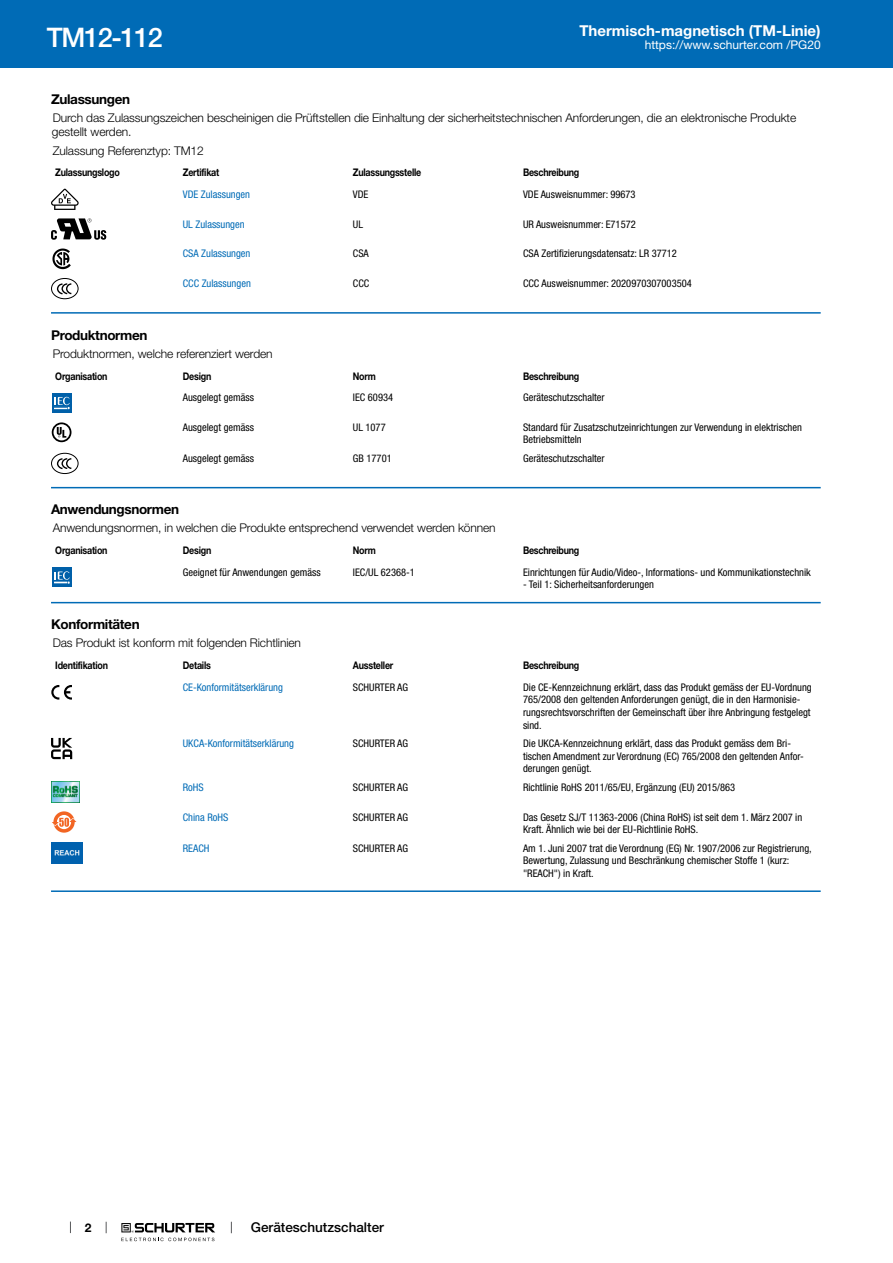
<style>
.page{position:relative;width:893px;height:1263px;background:#fff}
.page>*{position:absolute;margin:0;border:0;box-sizing:border-box;transform-origin:0 0}
.t1{font:500 27px "Helvetica Neue LT";letter-spacing:-.05em;color:#fff}
.t2{font:700 15px "Helvetica Neue LT";color:#fff}
.t3{font:700 13.5px "Helvetica Neue LT";letter-spacing:-.025em;color:#000}
.t4{font:500 13.5px "Helvetica Neue LT";color:#000}
.t5{font:300 12px/14.4px "Helvetica Neue LT";letter-spacing:-.01em;color:#000}
.t6{font:12px "Helvetica Neue LT";color:#fff}
.t7{font:700 12px "Helvetica Neue LT";color:#000}
.t8{font:condensed 10.5px/12.6px "Helvetica Neue LT";color:#000}
.t9{font:700 10.5px "Helvetica Neue LT";letter-spacing:-.025em;color:#000;scale:.85 1}
.t10{font:condensed 10.5px "Helvetica Neue LT";color:#006bb6}
</style>
<div class="page">
<svg style="left:70px;top:1221px;width:1px;height:12px"></svg>
<svg style="left:121px;top:1223px;width:94px;height:18px"></svg>
<div style="left:0;top:0;width:893px;height:68px;background:#006bb6"></div>
<svg style="left:51px;top:189px;width:28px;height:21px"></svg>
<svg style="left:51px;top:218px;width:55px;height:22px"></svg>
<svg style="left:52px;top:248px;width:19px;height:21px"></svg>
<div style="left:51px;top:278px;width:28px;height:21px;border:1px solid #000;border-radius:50%"></div>
<svg style="left:58px;top:283px;width:14px;height:12px"></svg>
<hr style="left:51px;top:312px;width:770px;height:2px;background:#006bb6">
<svg style="left:52px;top:393px;width:20px;height:20px"></svg>
<div style="left:52px;top:393px;width:19px;height:19px;background:#0060a9"></div>
<svg style="left:54px;top:397px;width:16px;height:13px"></svg>
<svg style="left:51px;top:429px;width:21px;height:14px"></svg>
<svg style="left:52px;top:422px;width:19px;height:20px"></svg>
<div style="left:51px;top:453px;width:28px;height:21px;border:1px solid #000;border-radius:50%"></div>
<svg style="left:58px;top:458px;width:14px;height:12px"></svg>
<hr style="left:51px;top:487px;width:770px;height:1px;background:#006bb6">
<svg style="left:71px;top:567px;width:1px;height:20px"></svg>
<div style="left:52px;top:567px;width:19px;height:20px;background:#0060a9"></div>
<svg style="left:54px;top:571px;width:16px;height:13px"></svg>
<hr style="left:51px;top:602px;width:770px;height:1px;background:#006bb6">
<svg style="left:51px;top:685px;width:21px;height:15px"></svg>
<svg style="left:51px;top:738px;width:21px;height:21px"></svg>
<img style="left:51px;top:782px;width:29px;height:21px">
<svg style="left:53px;top:811px;width:22px;height:22px"></svg>
<svg style="left:57px;top:815px;width:14px;height:14px"></svg>
<svg style="left:52px;top:818px;width:25px;height:9px"></svg>
<img style="left:51px;top:842px;width:32px;height:22px">
<hr style="left:51px;top:890px;width:770px;height:2px;background:#006bb6">
<h1 class="t1" style="left:47px;top:21px;width:118px">TM12-112</h1>
<h2 class="t2" style="left:579px;top:21px;width:243px">Thermisch-magnetisch (TM-Linie)</h2>
<p class="t6" style="left:645px;top:38px;width:178px">https://www.schurter.com /PG20</p>
<p class="t3" style="left:51px;top:91px;width:81px">Zulassungen</p>
<p class="t5" style="left:52px;top:110px;width:746px">Durch das Zulassungszeichen bescheinigen die Prüftstellen die Einhaltung der sicherheitstechnischen Anforderungen, die an elektronische Produkte gestellt werden.</p>
<p class="t5" style="left:53px;top:143px;width:153px">Zulassung Referenztyp: TM12</p>
<p class="t9" style="left:55px;top:166px;width:78px">Zulassungslogo</p>
<p class="t9" style="left:183px;top:166px;width:44px">Zertifikat</p>
<p class="t9" style="left:353px;top:166px;width:82px">Zulassungsstelle</p>
<p class="t9" style="left:523px;top:166px;width:68px">Beschreibung</p>
<p class="t10" style="left:183px;top:188px;width:69px">VDE Zulassungen</p>
<p class="t8" style="left:353px;top:188px;width:17px">VDE</p>
<p class="t8" style="left:523px;top:188px;width:114px">VDE Ausweisnummer: 99673</p>
<p class="t10" style="left:183px;top:218px;width:63px">UL Zulassungen</p>
<p class="t8" style="left:353px;top:217px;width:12px">UL</p>
<p class="t8" style="left:523px;top:217px;width:114px">UR Ausweisnummer: E71572</p>
<p class="t10" style="left:183px;top:248px;width:69px">CSA Zulassungen</p>
<p class="t8" style="left:353px;top:247px;width:17px">CSA</p>
<p class="t8" style="left:523px;top:247px;width:155px">CSA Zertifizierungsdatensatz: LR 37712</p>
<p class="t10" style="left:183px;top:277px;width:70px">CCC Zulassungen</p>
<p class="t8" style="left:353px;top:277px;width:18px">CCC</p>
<p class="t8" style="left:523px;top:277px;width:170px">CCC Ausweisnummer: 2020970307003504</p>
<p class="t3" style="left:51px;top:326px;width:98px">Produktnormen</p>
<p class="t5" style="left:53px;top:346px;width:221px">Produktnormen, welche referenziert werden</p>
<p class="t9" style="left:55px;top:369px;width:63px">Organisation</p>
<p class="t9" style="left:183px;top:369px;width:35px">Design</p>
<p class="t9" style="left:353px;top:369px;width:29px">Norm</p>
<p class="t9" style="left:523px;top:369px;width:68px">Beschreibung</p>
<p class="t8" style="left:183px;top:391px;width:73px">Ausgelegt gemäss</p>
<p class="t8" style="left:353px;top:391px;width:42px">IEC 60934</p>
<p class="t8" style="left:523px;top:391px;width:83px">Geräteschutzschalter</p>
<p class="t8" style="left:183px;top:421px;width:73px">Ausgelegt gemäss</p>
<p class="t8" style="left:353px;top:421px;width:34px">UL 1077</p>
<p class="t8" style="left:523px;top:421px;width:280px">Standard für Zusatzschutzeinrichtungen zur Verwendung in elektrischen<br>Betriebsmitteln</p>
<p class="t8" style="left:183px;top:452px;width:73px">Ausgelegt gemäss</p>
<p class="t8" style="left:353px;top:452px;width:40px">GB 17701</p>
<p class="t8" style="left:523px;top:452px;width:83px">Geräteschutzschalter</p>
<p class="t3" style="left:51px;top:501px;width:130px">Anwendungsnormen</p>
<p class="t5" style="left:53px;top:521px;width:444px">Anwendungsnormen, in welchen die Produkte entsprechend verwendet werden können</p>
<p class="t9" style="left:55px;top:544px;width:63px">Organisation</p>
<p class="t9" style="left:183px;top:544px;width:35px">Design</p>
<p class="t9" style="left:353px;top:544px;width:29px">Norm</p>
<p class="t9" style="left:523px;top:544px;width:68px">Beschreibung</p>
<p class="t8" style="left:183px;top:565px;width:139px">Geeignet für Anwendungen gemäss</p>
<p class="t8" style="left:353px;top:565px;width:63px">IEC/UL 62368-1</p>
<p class="t8" style="left:523px;top:565px;width:289px">Einrichtungen für Audio/Video-, Informations- und Kommunikationstechnik</p>
<p class="t8" style="left:523px;top:578px;width:132px">- Teil 1: Sicherheitsanforderungen</p>
<p class="t3" style="left:51px;top:616px;width:90px">Konformitäten</p>
<p class="t5" style="left:53px;top:636px;width:250px">Das Produkt ist konform mit folgenden Richtlinien</p>
<p class="t9" style="left:55px;top:659px;width:64px">Identifikation</p>
<p class="t9" style="left:183px;top:659px;width:35px">Details</p>
<p class="t9" style="left:353px;top:659px;width:49px">Aussteller</p>
<p class="t9" style="left:523px;top:659px;width:68px">Beschreibung</p>
<p class="t10" style="left:183px;top:681px;width:102px">CE-Konformitätserklärung</p>
<p class="t8" style="left:353px;top:681px;width:57px">SCHURTER AG</p>
<p class="t8" style="left:523px;top:681px;width:290px">Die CE-Kennzeichnung erklärt, dass das Produkt gemäss der EU-Vordnung 765/2008 den geltenden Anforderungen genügt, die in den Harmonisie&shy;rungsrechtsvorschriften der Gemeinschaft über ihre Anbringung festgelegt sind.</p>
<p class="t10" style="left:183px;top:737px;width:113px">UKCA-Konformitätserklärung</p>
<p class="t8" style="left:353px;top:737px;width:57px">SCHURTER AG</p>
<p class="t8" style="left:523px;top:737px;width:282px">Die UKCA-Kennzeichnung erklärt, dass das Produkt gemäss dem Bri&shy;tischen Amendment zur Verordnung (EC) 765/2008 den geltenden Anfor&shy;derungen genügt.</p>
<p class="t10" style="left:183px;top:781px;width:22px">RoHS</p>
<p class="t8" style="left:353px;top:781px;width:57px">SCHURTER AG</p>
<p class="t8" style="left:523px;top:781px;width:214px">Richtlinie RoHS 2011/65/EU, Ergänzung (EU) 2015/863</p>
<p class="t10" style="left:183px;top:811px;width:47px">China RoHS</p>
<p class="t8" style="left:353px;top:810px;width:57px">SCHURTER AG</p>
<p class="t8" style="left:523px;top:810px;width:281px">Das Gesetz SJ/T 11363-2006 (China RoHS) ist seit dem 1. März 2007 in<br>Kraft. Ähnlich wie bei der EU-Richtlinie RoHS.</p>
<p class="t10" style="left:183px;top:842px;width:28px">REACH</p>
<p class="t8" style="left:353px;top:841px;width:57px">SCHURTER AG</p>
<p class="t8" style="left:523px;top:841px;width:290px">Am 1. Juni 2007 trat die Verordnung (EG) Nr. 1907/2006 zur Registrierung,<br>Bewertung, Zulassung und Beschränkung chemischer Stoffe 1 (kurz: "REACH") in Kraft.</p>
<p class="t7" style="left:85px;top:1220px;width:8px">2</p>
<p class="t4" style="left:251px;top:1219px;width:135px">Geräteschutzschalter</p>
</div>
